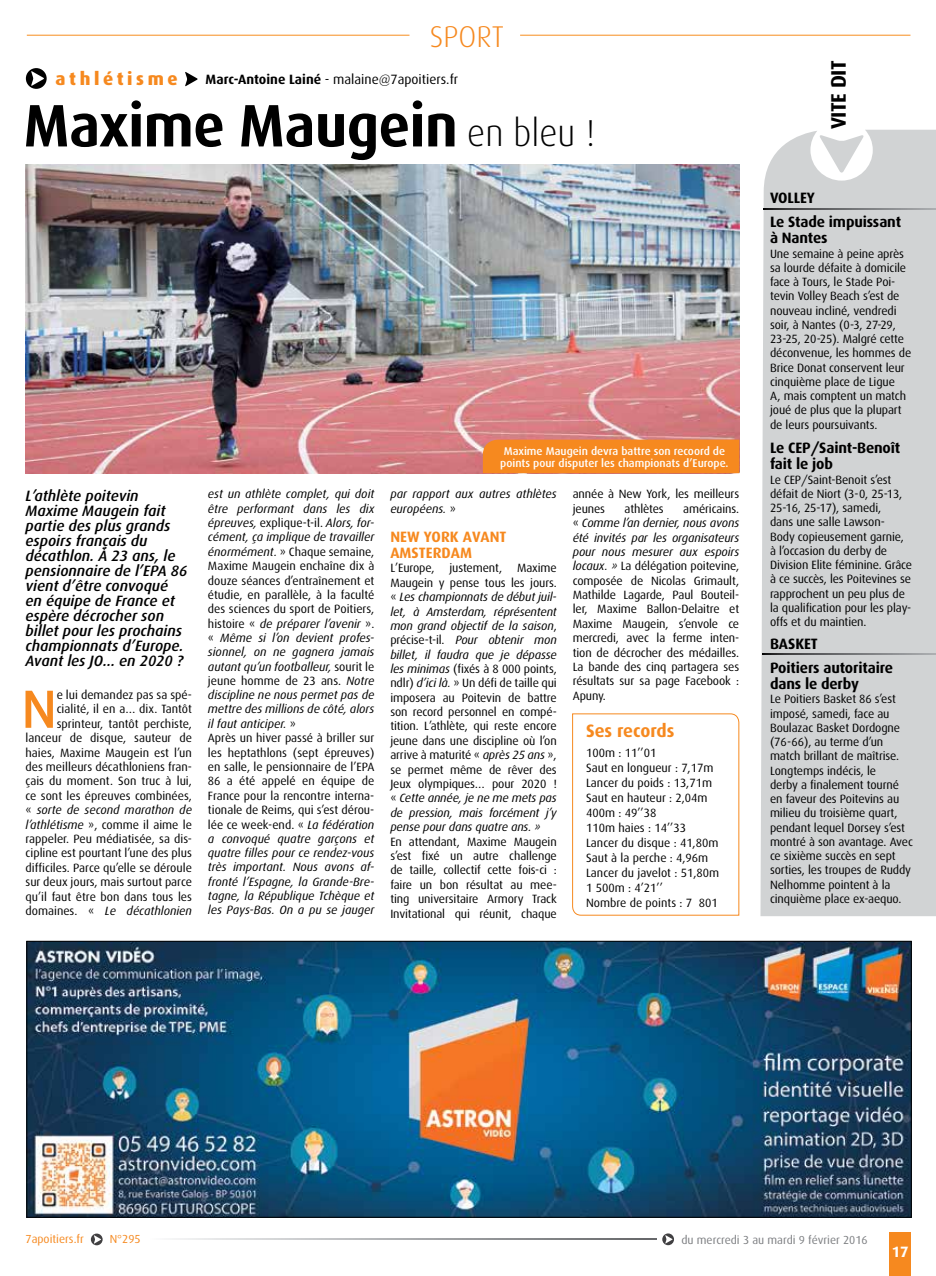
<style>
.page{position:relative;width:936px;height:1276px;background:#fff}
.page>*{position:absolute;margin:0;border:0;box-sizing:border-box;transform-origin:0 0}
.t1{font:700 60px "Dax";letter-spacing:-.01em;color:#000;scale:.95 1}
.t2{font:500 53.85px "Dax";color:#f6891f}
.t3{font:300 30px "Dax";color:#f6891f}
.t4{font:700 21px "Dax";color:#000}
.t5{font:800 18px "Dax";letter-spacing:.2em;color:#f6891f}
.t6{font:700 18px "Dax";color:#f6891f}
.t7{font:italic 500 15px/15px "Dax";color:#000}
.t8{font:700 15px/24px "Dax";letter-spacing:-.01em;color:#000}
.t9{font:700 15px/16.5px "Dax";letter-spacing:.075em;color:#f6891f}
.t10{font:700 15px "Dax";color:#fff}
.t11{font:13.5px "Dax";color:#000}
.t12{font:12px/14.4px "Dax";letter-spacing:-.01em;color:#000}
.t13{font:italic 12px/14.4px "Dax";color:#000}
.t14{font:11.7px "Dax";color:#7c7e81}
.t15{font:11.7px "Dax";color:#f6891f}
.t16{font:500 11.25px/12px "Dax";color:#fff;text-align:center}
.s1{font-weight:700}
.s2{font-weight:300;font-size:37.5px}
.s3{font-style:italic}
.s4{font-style:normal}
</style>
<div class="page">
<div style="left:889px;top:1232px;width:22px;height:44px;background:#f6891f"></div>
<img style="left:26px;top:165px;width:713px;height:308px">
<svg style="left:26px;top:68px;width:21px;height:21px"></svg>
<div style="left:483px;top:440px;width:256px;height:33px;background:#f6891f"></div>
<svg style="left:185px;top:72px;width:13px;height:14px"></svg>
<hr style="left:27px;top:35px;width:382px;height:1px;background:#f78d1e">
<hr style="left:520px;top:35px;width:390px;height:1px;background:#f78d1e">
<svg style="left:572px;top:713px;width:167px;height:203px"></svg>
<svg style="left:91px;top:1233px;width:12px;height:12px"></svg>
<svg style="left:662px;top:1233px;width:12px;height:12px"></svg>
<svg style="left:172px;top:1239px;width:484px;height:1px"></svg>
<div style="left:760px;top:130px;width:175px;height:786px;background:#d1d3d4"></div>
<svg style="left:763px;top:208px;width:172px;height:1px"></svg>
<img style="left:29px;top:943px;width:880px;height:272px">
<svg style="left:762px;top:654px;width:173px;height:1px"></svg>
<h3 class="t5" style="left:56px;top:69px;width:124px">athlétisme</h3>
<h3 class="t3" style="left:430px;top:20px;width:75px">sport</h3>
<p class="t11" style="left:205px;top:72px;width:254px"><span class="s1">Marc-Antoine Lainé</span> - malaine@7apoitiers.fr</p>
<h1 class="t1" style="left:24px;top:92px;width:602px">Maxime Maugein <span class="s2">en bleu !</span></h1>
<p class="t7" style="left:26px;top:488px;width:163px">L’athlète poitevin<br>Maxime Maugein fait partie des plus grands espoirs français du décathlon. À 23 ans, le pensionnaire de l’EPA 86 vient d’être convoqué en équipe de France et espère décrocher son billet pour les prochains championnats d’Europe.<br>Avant les JO… en 2020 ?</p>
<h2 class="t2" style="left:22px;top:679px;width:37px">N</h2>
<p class="t12" style="left:26px;top:688px;width:168px;text-align:right">e lui demandez pas sa spé&shy;cialité, il en a… dix. Tantôt sprinteur, tantôt perchiste, lanceur de disque, sauteur de haies, Maxime Maugein est l’un des meilleurs décathloniens fran&shy;çais du moment. Son truc à lui, ce sont les épreuves combinées, « <span class="s3">sorte de second marathon de l’athlétisme</span> », comme il aime le rappeler. Peu médiatisée, sa dis&shy;cipline est pourtant l’une des plus difficiles. Parce qu’elle se déroule sur deux jours, mais surtout parce qu’il faut être bon dans tous les domaines. « <span class="s3">Le décathlonien</span></p>
<p class="t16" style="left:500px;top:445px;width:230px">Maxime Maugein devra battre son recoord de points pour disputer les championats d’Europe.</p>
<p class="t13" style="left:208px;top:487px;width:168px">est un athlète complet, qui doit être performant dans les dix épreuves, <span class="s4">explique-t-il.</span> Alors, for&shy;cément, ça implique de travailler énormément. <span class="s4">» Chaque semaine,<br>Maxime Maugein enchaîne dix à douze séances d’entraînement et étudie, en parallèle, à la faculté des sciences du sport de Poitiers, histoire «</span> de préparer l’avenir <span class="s4">». «</span> Même si l’on devient profes&shy;sionnel, on ne gagnera jamais autant qu’un footballeur, <span class="s4">sourit le jeune homme de 23 ans.</span> Notre discipline ne nous permet pas de mettre des millions de côté, alors il faut anticiper. <span class="s4">»<br>Après un hiver passé à briller sur les heptathlons (sept épreuves) en salle, le pensionnaire de l’EPA<br>86 a été appelé en équipe de<br>France pour la rencontre interna&shy;tionale de Reims, qui s’est dérou&shy;lée ce week-end. «</span> La fédération a convoqué quatre garçons et quatre filles pour ce rendez-vous très important. Nous avons af&shy;fronté l’Espagne, la Grande-Bre&shy;tagne, la République Tchèque et les Pays-Bas. On a pu se jauger</p>
<p class="t13" style="left:390px;top:487px;width:168px">par rapport aux autres athlètes européens. <span class="s4">»</span></p>
<p class="t9" style="left:390px;top:528px;width:108px">New York avant<br>Amst erdam</p>
<p class="t12" style="left:390px;top:561px;width:168px;text-align:justify">L’Europe, justement, Maxime Maugein y pense tous les jours. « <span class="s3">Les championnats de début juil&shy;let, à Amsterdam, réprésentent mon grand objectif de la saison</span>, précise-t-il. <span class="s3">Pour obtenir mon billet, il faudra que je dépasse les minimas</span> (fixés à 8 000 points, ndlr) <span class="s3">d’ici là.</span> » Un défi de taille qui imposera au Poitevin de battre son record personnel en compé&shy;tition. L’athlète, qui reste encore jeune dans une discipline où l’on arrive à maturité « <span class="s3">après 25 ans</span> », se permet même de rêver des Jeux olympiques… pour 2020 ! « <span class="s3">Cette année, je ne me mets pas de pression, mais forcément j’y pense pour dans quatre ans. »</span></p>
<p class="t12" style="left:390px;top:834px;width:168px;text-align:justify">En attendant, Maxime Maugein s’est fixé un autre challenge de taille, collectif cette fois-ci : faire un bon résultat au mee&shy;ting universitaire Armory Track I nvitational qui réunit, chaque</p>
<p class="t12" style="left:572px;top:487px;width:168px">année à New York, les meilleurs jeunes</p>
<p class="t12" style="left:624px;top:501px;width:41px">athlètes</p>
<p class="t12" style="left:572px;top:501px;width:168px;text-align:justify;text-indent:110px">américains. « <span class="s3">Comme l’an dernier, nous avons été invités par les organisateurs pour nous mesurer aux espoirs locaux. »</span> La délégation poitevine, composée de Nicolas Grimault, Mathilde Lagarde, Paul Bouteil&shy;ler, Maxime Ballon-Delaitre et Maxime Maugein, s’envole ce mercredi, avec la ferme inten&shy;tion de décrocher des médailles.<br>La bande des cinq partagera ses résultats sur sa page Facebook :<br>Apuny.</p>
<h3 class="t6" style="left:586px;top:720px;width:90px">Ses records</h3>
<p class="t12" style="left:586px;top:746px;width:135px;line-height:15px">100m : 11’’01<br>Saut en longueur : 7,17m<br>Lancer du poids : 13,71m<br>Saut en hauteur : 2,04m<br>400m : 49’’38<br>110m haies : 14’’33<br>Lancer du disque : 41,80m<br>Saut à la perche : 4,96m<br>Lancer du javelot : 51,80m<br>1 500m : 4’21’’<br>Nombre de points : 7 801</p>
<h3 class="t4" style="left:826px;top:129px;width:69px;rotate:-90deg">vite dit</h3>
<p class="t8" style="left:770px;top:186px;width:133px">Volley<br>Le Stade impuissant</p>
<p class="t8" style="left:770px;top:226px;width:59px">à Nantes</p>
<p class="t12" style="left:770px;top:246px;width:143px">Une semaine à peine après sa lourde défaite à domicile face à Tours, le Stade Poi&shy;tevin Volley Beach s’est de nouveau incliné, vendredi soir, à Nantes (0-3, 27-29,<br>23-25, 20-25). Malgré cette déconvenue, les hommes de<br>Brice Donat conservent leur cinquième place de Ligue<br>A, mais comptent un match joué de plus que la plupart de leurs poursuivants.</p>
<p class="t8" style="left:770px;top:439px;width:132px;line-height:16.5px">Le CEP/Saint-Benoît fait le job</p>
<p class="t12" style="left:770px;top:472px;width:144px">Le CEP/Saint-Benoit s’est défait de Niort (3-0, 25-13,<br>25-16, 25-17), samedi,<br>dans une salle Lawson-<br>Body copieusement garnie, à l’occasion du derby de<br>Division Elite féminine. Grâce à ce succès, les Poitevines se rapprochent un peu plus de la qualification pour les play&shy;offs et du maintien.</p>
<p class="t8" style="left:770px;top:631px;width:124px">Basket<br>Poitiers autoritaire</p>
<p class="t8" style="left:770px;top:672px;width:90px">dans le derby</p>
<p class="t12" style="left:770px;top:692px;width:144px">Le Poitiers Basket 86 s’est imposé, samedi, face au<br>Boulazac Basket Dordogne (76-66), au terme d’un match brillant de maîtrise.<br>Longtemps indécis, le<br>derby a finalement tourné en faveur des Poitevins au milieu du troisième quart, pendant lequel Dorsey s’est montré à son avantage. Avec ce sixième succès en sept sorties, les troupes de Ruddy<br>Nelhomme pointent à la cinquième place ex-aequo.</p>
<p class="t15" style="left:26px;top:1233px;width:60px">7apoitiers.fr</p>
<p class="t15" style="left:110px;top:1233px;width:32px">N°295</p>
<p class="t14" style="left:681px;top:1233px;width:188px">du mercredi 3 au mardi 9 février 2016</p>
<p class="t10" style="left:891px;top:1243px;width:18px">17</p>
</div>
